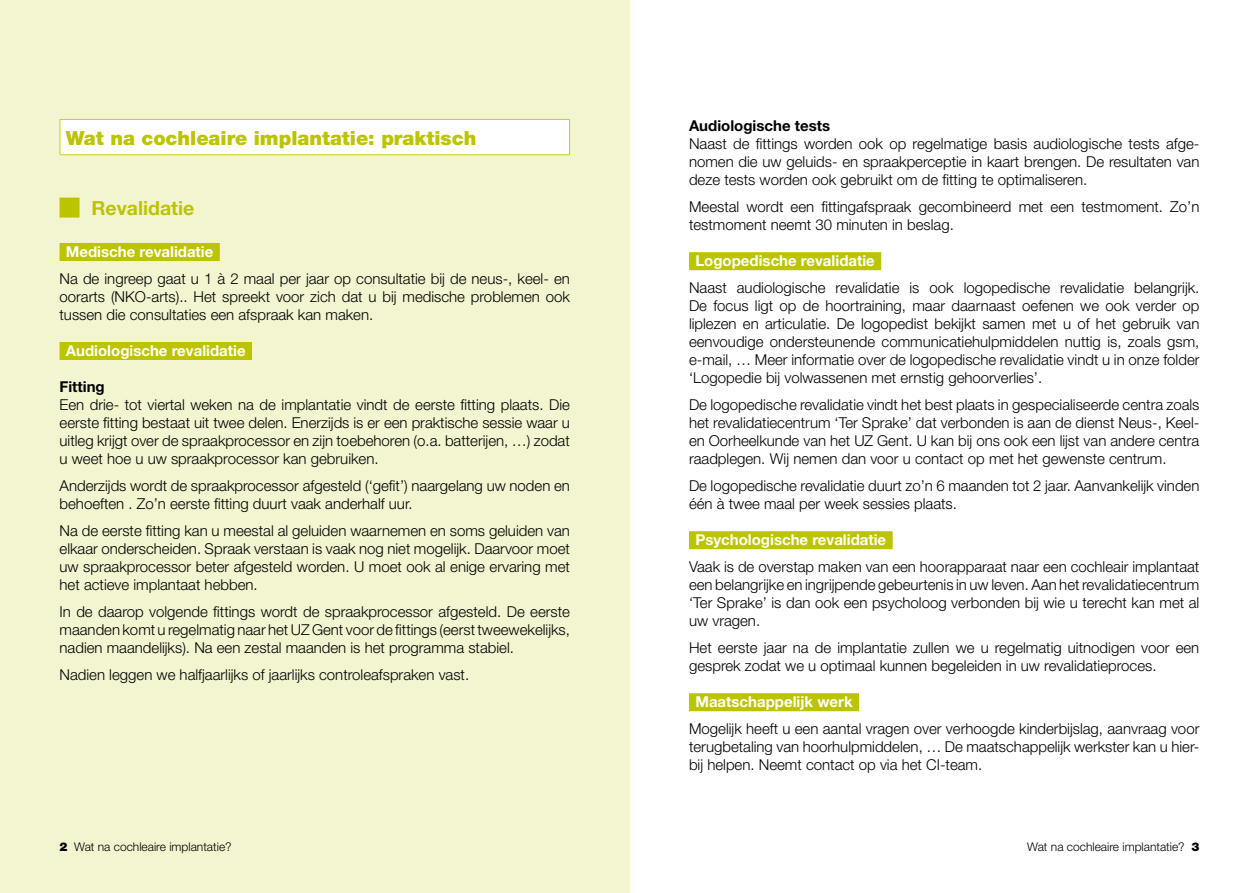
<style>
.page{position:relative;width:1259px;height:893px;background:#fff}
.page>*{position:absolute;margin:0;border:0;box-sizing:border-box;transform-origin:0 0}
.t1{font:900 19.5px "Helvetica Neue LT";color:#bcc400}
.t2{font:700 19.5px "Helvetica Neue LT";color:#bcc400}
.t3{font:300 15px/18px "Helvetica Neue LT";color:#000;text-align:justify}
.t4{font:700 15px "Helvetica Neue LT";color:#fff}
.t5{font:700 15px "Helvetica Neue LT";color:#000}
.t6{font:300 12px "Helvetica Neue LT";color:#000}
.s1{font-weight:900}
</style>
<div class="page">
<div style="left:0;top:0;width:629px;height:893px;background:#f3f4d0"></div>
<div style="left:60px;top:198px;width:20px;height:20px;background:#bcc400"></div>
<div style="left:60px;top:243px;width:160px;height:18px;background:#bcc400"></div>
<div style="left:60px;top:342px;width:192px;height:18px;background:#bcc400"></div>
<div style="left:60px;top:119px;width:509px;height:36px;background:#fff"></div>
<hr style="left:60px;top:119px;width:510px;height:1px;background:#cbd300">
<hr style="left:60px;top:120px;width:1px;height:34px;background:#cbd300">
<hr style="left:569px;top:120px;width:1px;height:34px;background:#cbd300">
<hr style="left:60px;top:154px;width:510px;height:1px;background:#cbd300">
<div style="left:689px;top:252px;width:192px;height:18px;background:#bcc400"></div>
<div style="left:689px;top:531px;width:203px;height:18px;background:#bcc400"></div>
<div style="left:689px;top:693px;width:170px;height:18px;background:#bcc400"></div>
<h1 class="t1" style="left:66px;top:126px;width:412px">Wat na cochleaire implantatie: praktisch</h1>
<h1 class="t2" style="left:91px;top:196px;width:104px">Revalidatie</h1>
<p class="t4" style="left:66px;top:242px;width:149px">Medische revalidatie</p>
<p class="t3" style="left:60px;top:269px;width:512px">Na de ingreep gaat u 1 à 2 maal per jaar op consultatie bij de neus-, keel- en oorarts (NKO-arts).. Het spreekt voor zich dat u bij medische problemen ook tussen die consultaties een afspraak kan maken.</p>
<p class="t4" style="left:66px;top:341px;width:181px">Audiologische revalidatie</p>
<p class="t5" style="left:60px;top:377px;width:47px">Fitting</p>
<p class="t3" style="left:60px;top:395px;width:512px">Een drie- tot viertal weken na de implantatie vindt de eerste fitting plaats. Die eerste fitting bestaat uit twee delen. Enerzijds is er een praktische sessie waar u uitleg krijgt over de spraakprocessor en zijn toebehoren (o.a. batterijen, …) zodat u weet hoe u uw spraakprocessor kan gebruiken.</p>
<p class="t3" style="left:60px;top:476px;width:512px">Anderzijds wordt de spraakprocessor afgesteld (‘gefit’) naargelang uw noden en behoeften . Zo’n eerste fitting duurt vaak anderhalf uur.</p>
<p class="t3" style="left:60px;top:521px;width:512px">Na de eerste fitting kan u meestal al geluiden waarnemen en soms geluiden van elkaar onderscheiden. Spraak verstaan is vaak nog niet mogelijk. Daarvoor moet uw spraakprocessor beter afgesteld worden. U moet ook al enige ervaring met het actieve implantaat hebben.</p>
<p class="t3" style="left:60px;top:602px;width:512px">In de daarop volgende fittings wordt de spraakprocessor afgesteld. De eerste maanden komt u regelmatig naar het UZ Gent voor de fittings (eerst tweewekelijks, nadien maandelijks). Na een zestal maanden is het programma stabiel.</p>
<p class="t3" style="left:60px;top:665px;width:411px">Nadien leggen we halfjaarlijks of jaarlijks controleafspraken vast.</p>
<p class="t5" style="left:689px;top:116px;width:143px">Audiologische tests</p>
<p class="t3" style="left:689px;top:134px;width:512px">Naast de fittings worden ook op regelmatige basis audiologische tests afge&shy;nomen die uw geluids- en spraakperceptie in kaart brengen. De resultaten van deze tests worden ook gebruikt om de fitting te optimaliseren.</p>
<p class="t3" style="left:689px;top:197px;width:512px">Meestal wordt een fittingafspraak gecombineerd met een testmoment. Zo’n testmoment neemt 30 minuten in beslag.</p>
<p class="t4" style="left:695px;top:251px;width:181px">Logopedische revalidatie</p>
<p class="t3" style="left:689px;top:278px;width:512px">Naast audiologische revalidatie is ook logopedische revalidatie belangrijk.<br>De focus ligt op de hoortraining, maar daarnaast oefenen we ook verder op liplezen en articulatie. De logopedist bekijkt samen met u of het gebruik van eenvoudige ondersteunende communicatiehulpmiddelen nuttig is, zoals gsm, e-mail, … Meer informatie over de logopedische revalidatie vindt u in onze folder ‘Logopedie bij volwassenen met ernstig gehoorverlies’.</p>
<p class="t3" style="left:689px;top:395px;width:512px">De logopedische revalidatie vindt het best plaats in gespecialiseerde centra zoals het revalidatiecentrum ‘Ter Sprake’ dat verbonden is aan de dienst Neus-, Keel&shy;en Oorheelkunde van het UZ Gent. U kan bij ons ook een lijst van andere centra raadplegen. Wij nemen dan voor u contact op met het gewenste centrum.</p>
<p class="t3" style="left:689px;top:476px;width:512px">De logopedische revalidatie duurt zo’n 6 maanden tot 2 jaar. Aanvankelijk vinden één à twee maal per week sessies plaats.</p>
<p class="t4" style="left:695px;top:530px;width:192px">Psychologische revalidatie</p>
<p class="t3" style="left:689px;top:557px;width:512px">Vaak is de overstap maken van een hoorapparaat naar een cochleair implantaat een belangrijke en ingrijpende gebeurtenis in uw leven. Aan het revalidatiecentrum ‘Ter Sprake’ is dan ook een psycholoog verbonden bij wie u terecht kan met al uw vragen.</p>
<p class="t3" style="left:689px;top:638px;width:512px">Het eerste jaar na de implantatie zullen we u regelmatig uitnodigen voor een gesprek zodat we u optimaal kunnen begeleiden in uw revalidatieproces.</p>
<p class="t4" style="left:695px;top:692px;width:159px">Maatschappelijk werk</p>
<p class="t3" style="left:689px;top:719px;width:512px">Mogelijk heeft u een aantal vragen over verhoogde kinderbijslag, aanvraag voor terugbetaling van hoorhulpmiddelen, … De maatschappelijk werkster kan u hier&shy;bij helpen. Neemt contact op via het CI-team.</p>
<p class="t6" style="left:60px;top:840px;width:174px"><span class="s1">2</span> Wat na cochleaire implantatie?</p>
<p class="t6" style="left:1027px;top:840px;width:174px">Wat na cochleaire implantatie? <span class="s1">3</span></p>
</div>
